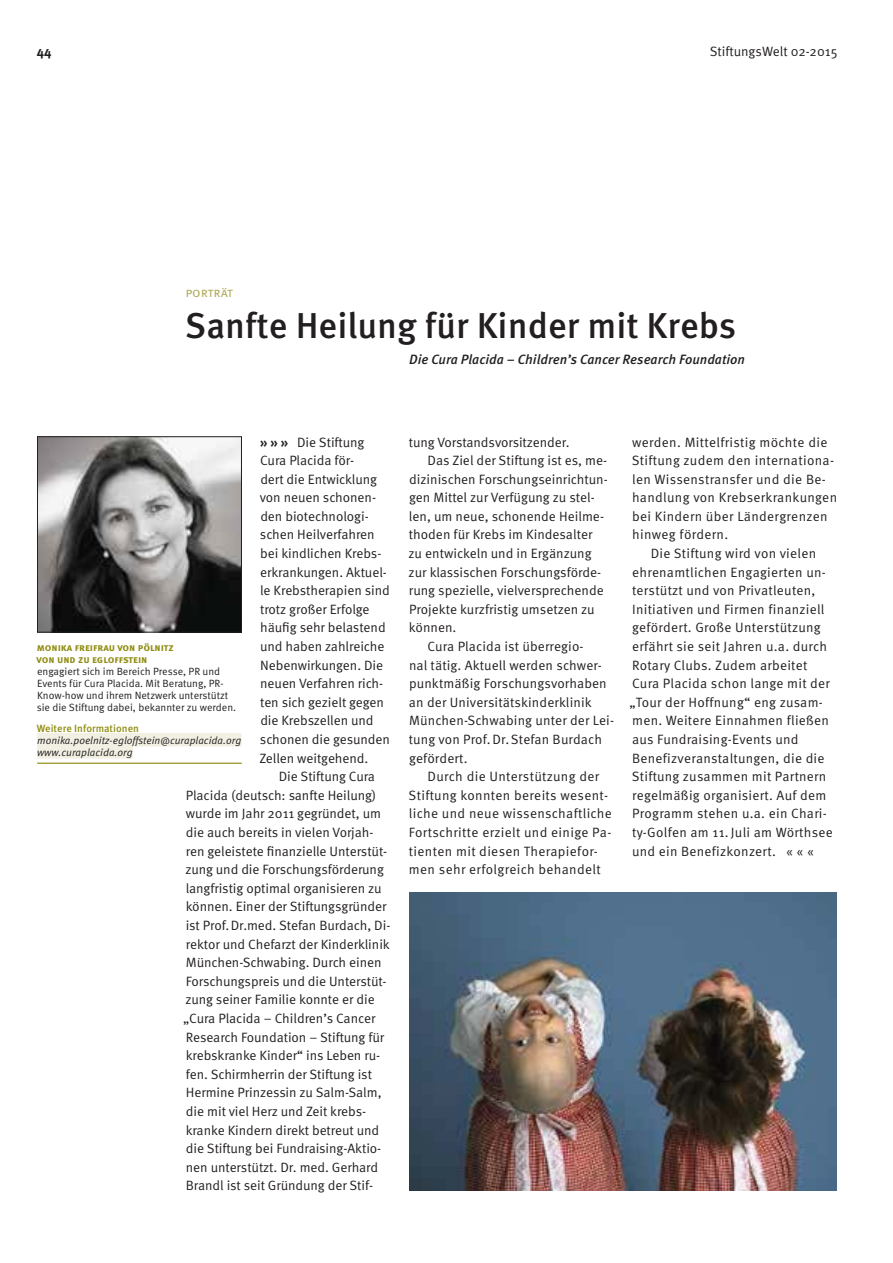
<style>
.page{position:relative;width:893px;height:1263px;background:#fff}
.page>*{position:absolute;margin:0;border:0;box-sizing:border-box;transform-origin:0 0}
.t1{font:500 36px "Meta Pro";color:#231f20}
.t2{font:13.5px/18.6px "Meta Pro";color:#231f20}
.t3{font:13.5px "Meta Pro";letter-spacing:.02em;color:#231f20}
.t4{font:13.5px "Meta Pro";letter-spacing:.025em;color:#231f20}
.t5{font:italic 500 13.5px "Meta Pro";color:#231f20}
.t6{font:13.5px "Meta Pro";letter-spacing:-.01em;color:#aea955}
.t7{font:700 13.5px "Meta Pro";color:#231f20}
.t8{font:10.5px/12px "Meta Pro";color:#231f20}
.t9{font:italic 10.5px/12px "Meta Pro";color:#231f20}
.t10{font:700 10.5px/12px "Meta Pro";color:#908d12}
.t11{font:500 10.5px "Meta Pro";color:#908d12}
.s1{font-weight:700}
</style>
<div class="page">
<img style="left:39px;top:438px;width:201px;height:192px">
<div style="left:37px;top:436px;width:205px;height:196px;border:1px solid #231f20"></div>
<div style="left:37px;top:733px;width:204px;height:14px;background:#f1f0e3"></div>
<div style="left:37px;top:745px;width:96px;height:14px;background:#f1f0e3"></div>
<hr style="left:37px;top:763px;width:205px;height:1px;background:#908d12">
<img style="left:409px;top:893px;width:428px;height:297px">
<p class="t7" style="left:37px;top:46px;width:16px">44</p>
<p class="t2" style="left:710px;top:43px;width:129px">StiftungsWelt 02-2015</p>
<p class="t6" style="left:185px;top:288px;width:49px">porträt</p>
<h1 class="t1" style="left:185px;top:312px;width:553px">Sanfte Heilung für Kinder mit Krebs</h1>
<p class="t5" style="left:409px;top:352px;width:337px">Die Cura Placida – Children’s Cancer Research Foundation</p>
<p class="t2" style="left:259px;top:434px;width:132px"><span class="s1">» » »</span> Die Stiftung<br>Cura Placida för-<br>dert die Entwicklung von neuen schonen&shy;den biotechnologi&shy;schen Heilverfahren bei kindlichen Krebs&shy;erkrankungen. Aktuel&shy;le Krebstherapien sind trotz großer Erfolge häufig sehr belastend und haben zahlreiche<br>Nebenwirkungen. Die neuen Verfahren rich&shy;ten sich gezielt gegen die Krebs zellen und schonen die gesunden<br>Zellen weitgehend.</p>
<p class="t2" style="left:183px;top:768px;width:209px;text-indent:96px">Die Stiftung Cura Placida (deutsch: sanfte Heilung) wurde im Jahr 2011 gegründet, um die auch bereits in vielen Vorjah&shy;ren geleistete finanzielle Unterstüt&shy;zung und die Forschungsförderung langfristig optimal organisieren zu können. Einer der Stiftungsgründer ist Prof. Dr.med. Stefan Burdach, Di&shy;rektor und Chef arzt der Kinderklinik München-Schwabing. Durch einen Forschungspreis und die Unterstüt&shy;zung seiner Familie konnte er die „Cura Placida – Children’s Cancer Research Foundation – Stiftung für krebskranke Kinder“ ins Leben ru&shy;fen. Schirmherrin der Stiftung ist Hermine Prinzessin zu Salm-Salm, die mit viel Herz und Zeit krebs&shy;kranke Kindern direkt betreut und die Stiftung bei Fundraising-Aktio&shy;nen unterstützt. Dr. med. Gerhard Brandl ist seit Gründung der Stif-</p>
<p class="t10" style="left:37px;top:642px;width:139px">monika freifrau von pölnitz von und zu egloffstein</p>
<p class="t8" style="left:37px;top:666px;width:201px">engagiert sich im Bereich Presse, PR und Events für Cura Placida. Mit Beratung, PR-Know-how und ihrem Netzwerk unterstützt sie die Stiftung dabei, bekannter zu werden.</p>
<p class="t11" style="left:37px;top:724px;width:104px">Weitere Informationen</p>
<p class="t9" style="left:37px;top:735px;width:206px">monika.poelnitz-egloffstein@curaplacida.org www.curaplacida.org</p>
<p class="t2" style="left:409px;top:434px;width:162px">tung Vorstandsvorsitzender.</p>
<p class="t2" style="left:428px;top:452px;width:181px">Das Ziel der Stiftung ist es, me-</p>
<p class="t2" style="left:409px;top:471px;width:200px">dizinischen Forschungseinrichtun-</p>
<p class="t2" style="left:409px;top:489px;width:187px">gen Mittel zur Verfügung zu stel-</p>
<p class="t2" style="left:409px;top:508px;width:197px">len, um neue, schonende Heilme-</p>
<p class="t2" style="left:409px;top:527px;width:185px">thoden für Krebs im Kindesalter</p>
<p class="t2" style="left:409px;top:545px;width:184px">zu entwickeln und in Ergänzung</p>
<p class="t2" style="left:409px;top:564px;width:194px">zur klassischen Forschungsförde-</p>
<p class="t2" style="left:409px;top:582px;width:196px">rung spezielle, vielversprechende</p>
<p class="t2" style="left:409px;top:601px;width:187px">Projekte kurzfristig umsetzen zu</p>
<p class="t2" style="left:409px;top:619px;width:49px">können.</p>
<p class="t2" style="left:428px;top:638px;width:157px">Cura Placida ist überregio-</p>
<p class="t2" style="left:409px;top:657px;width:194px">nal tätig. Aktuell werden schwer-</p>
<p class="t2" style="left:409px;top:675px;width:199px">punktmäßig Forschungsvorhaben</p>
<p class="t2" style="left:409px;top:694px;width:184px">an der Universitätskinderklinik</p>
<p class="t2" style="left:409px;top:712px;width:206px">München-Schwabing unter der Lei-</p>
<p class="t2" style="left:409px;top:731px;width:195px">tung von Prof. Dr. Stefan Burdach</p>
<p class="t2" style="left:409px;top:750px;width:60px">gefördert.</p>
<p class="t4" style="left:428px;top:772px;width:173px">Durch die Unterstützung der</p>
<p class="t4" style="left:409px;top:790px;width:201px">Stiftung konnten bereits wesent-</p>
<p class="t3" style="left:409px;top:809px;width:204px">liche und neue wissenschaftliche</p>
<p class="t4" style="left:409px;top:827px;width:204px">Fortschritte erzielt und einige Pa-</p>
<p class="t4" style="left:409px;top:846px;width:191px">tienten mit diesen Therapiefor-</p>
<p class="t4" style="left:409px;top:865px;width:193px">men sehr erfolgreich behandelt</p>
<p class="t4" style="left:632px;top:437px;width:197px">werden. Mittelfristig möchte die</p>
<p class="t4" style="left:632px;top:455px;width:204px">Stiftung zudem den internationa-</p>
<p class="t4" style="left:632px;top:474px;width:195px">len Wissenstransfer und die Be-</p>
<p class="t4" style="left:632px;top:493px;width:207px">handlung von Krebserkrankungen</p>
<p class="t4" style="left:632px;top:511px;width:197px">bei Kindern über Ländergrenzen</p>
<p class="t4" style="left:632px;top:530px;width:98px">hinweg fördern.</p>
<p class="t3" style="left:651px;top:548px;width:167px">Die Stiftung wird von vielen</p>
<p class="t3" style="left:632px;top:567px;width:195px">ehrenamtlichen Engagierten un-</p>
<p class="t3" style="left:632px;top:586px;width:185px">terstützt und von Privatleuten,</p>
<p class="t3" style="left:632px;top:604px;width:194px">Initiativen und Firmen finanziell</p>
<p class="t3" style="left:632px;top:623px;width:190px">gefördert. Große Unterstützung</p>
<p class="t3" style="left:632px;top:641px;width:196px">erfährt sie seit Jahren u.a. durch</p>
<p class="t3" style="left:632px;top:660px;width:177px">Rotary Clubs. Zudem arbeitet</p>
<p class="t3" style="left:632px;top:679px;width:199px">Cura Placida schon lange mit der</p>
<p class="t3" style="left:629px;top:697px;width:195px">„Tour der Hoffnung“ eng zusam-</p>
<p class="t3" style="left:632px;top:716px;width:198px">men. Weitere Einnahmen fließen</p>
<p class="t3" style="left:632px;top:734px;width:168px">aus Fundraising-Events und</p>
<p class="t3" style="left:632px;top:753px;width:194px">Benefiz veranstaltungen, die die</p>
<p class="t3" style="left:632px;top:772px;width:196px">Stiftung zusammen mit Partnern</p>
<p class="t3" style="left:632px;top:790px;width:196px">regelmäßig organisiert. Auf dem</p>
<p class="t3" style="left:632px;top:809px;width:196px">Programm stehen u.a. ein Chari-</p>
<p class="t3" style="left:632px;top:827px;width:202px">ty-Golfen am 11. Juli am Wörthsee</p>
<p class="t3" style="left:632px;top:846px;width:183px">und ein Benefizkonzert. « « «</p>
</div>
